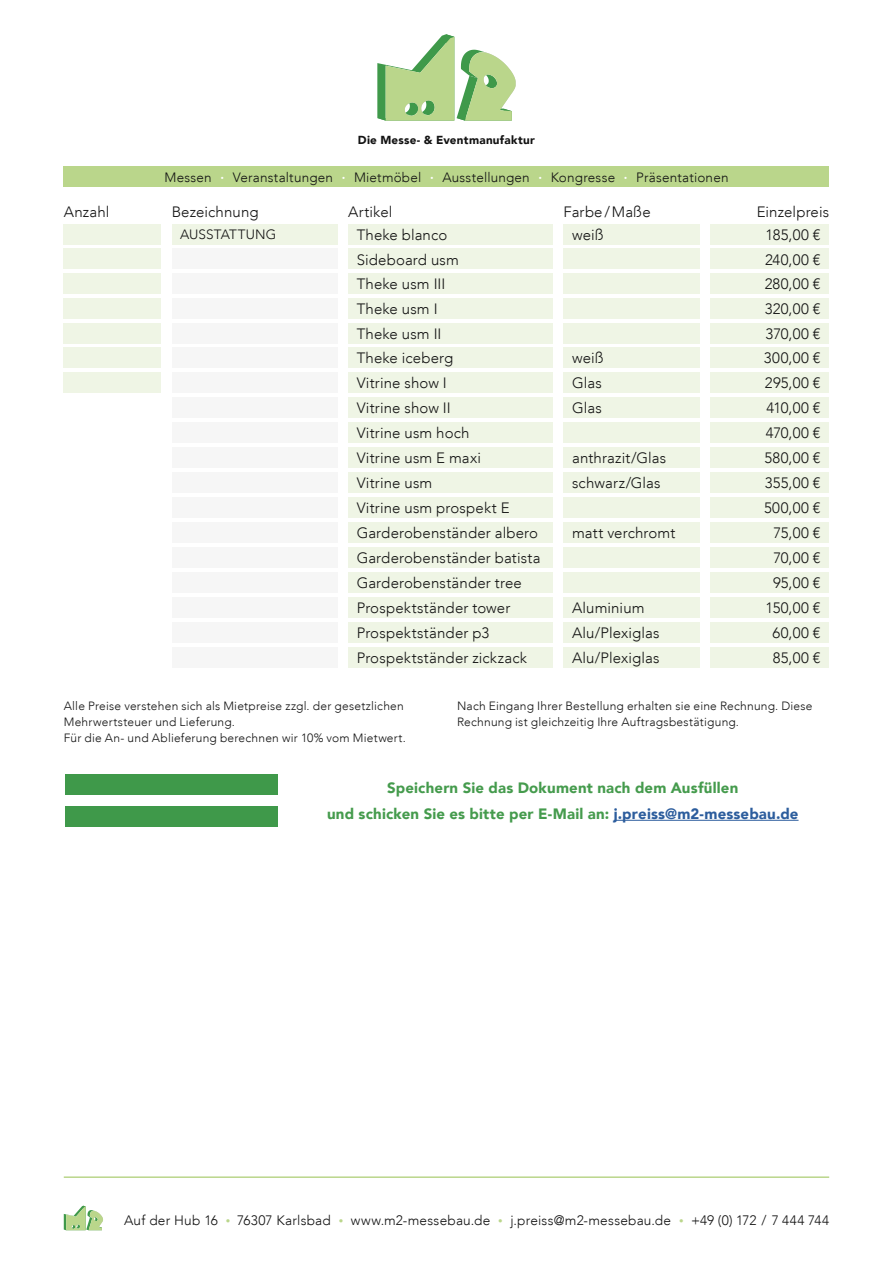
<style>
.page{position:relative;width:893px;height:1263px;background:#fff}
.page>*{position:absolute;margin:0;border:0;box-sizing:border-box;transform-origin:0 0}
.t1{font:300 15px/24.9px "Avenir LT";letter-spacing:.01em;color:#131313}
.t2{font:900 15px/25.5px "Avenir LT";letter-spacing:.01em;color:#459b4d;text-align:center}
.t3{font:300 13.65px "Avenir LT";letter-spacing:.015em;color:#131313}
.t4{font:300 13.5px "Avenir LT";letter-spacing:.015em;color:#131313}
.t5{font:300 12px/15.8px "Avenir LT";letter-spacing:.02em;color:#131313}
.t6{font:900 11.7px "Avenir LT";letter-spacing:.02em;color:#131313}
.s1{font-size:6px;color:#fff}
.s2{color:#2c5d9d}
.s3{font-size:9.15px;color:#bad68b}
</style>
<div class="page">
<div style="left:65px;top:774px;width:213px;height:21px;background:#3f994a"></div>
<div style="left:65px;top:806px;width:213px;height:20px;background:#3f994a"></div>
<hr style="left:64px;top:1176px;width:765px;height:2px;background:#bad68b">
<hr style="left:614px;top:820px;width:184px;height:1px;background:#2c5d9d">
<div style="left:64px;top:372px;width:97px;height:21px;background:#eff5e5"></div>
<div style="left:711px;top:372px;width:118px;height:21px;background:#eff5e5"></div>
<div style="left:711px;top:397px;width:118px;height:21px;background:#eff5e5"></div>
<div style="left:711px;top:422px;width:118px;height:21px;background:#eff5e5"></div>
<div style="left:711px;top:447px;width:118px;height:21px;background:#eff5e5"></div>
<div style="left:711px;top:472px;width:118px;height:21px;background:#eff5e5"></div>
<div style="left:711px;top:497px;width:118px;height:21px;background:#eff5e5"></div>
<div style="left:711px;top:522px;width:118px;height:21px;background:#eff5e5"></div>
<div style="left:711px;top:547px;width:118px;height:21px;background:#eff5e5"></div>
<div style="left:711px;top:572px;width:118px;height:21px;background:#eff5e5"></div>
<div style="left:711px;top:597px;width:118px;height:21px;background:#eff5e5"></div>
<div style="left:711px;top:622px;width:118px;height:21px;background:#eff5e5"></div>
<div style="left:711px;top:647px;width:118px;height:21px;background:#eff5e5"></div>
<div style="left:564px;top:372px;width:136px;height:21px;background:#eff5e5"></div>
<div style="left:564px;top:397px;width:136px;height:21px;background:#eff5e5"></div>
<div style="left:564px;top:422px;width:136px;height:21px;background:#eff5e5"></div>
<div style="left:564px;top:447px;width:136px;height:21px;background:#eff5e5"></div>
<div style="left:564px;top:472px;width:136px;height:21px;background:#eff5e5"></div>
<div style="left:564px;top:497px;width:136px;height:21px;background:#eff5e5"></div>
<div style="left:564px;top:522px;width:136px;height:21px;background:#eff5e5"></div>
<div style="left:564px;top:547px;width:136px;height:21px;background:#eff5e5"></div>
<div style="left:564px;top:572px;width:136px;height:21px;background:#eff5e5"></div>
<div style="left:564px;top:597px;width:136px;height:21px;background:#eff5e5"></div>
<div style="left:564px;top:622px;width:136px;height:21px;background:#eff5e5"></div>
<div style="left:564px;top:647px;width:136px;height:21px;background:#eff5e5"></div>
<div style="left:348px;top:372px;width:205px;height:21px;background:#eff5e5"></div>
<div style="left:348px;top:397px;width:205px;height:21px;background:#eff5e5"></div>
<div style="left:348px;top:422px;width:205px;height:21px;background:#eff5e5"></div>
<div style="left:348px;top:447px;width:205px;height:21px;background:#eff5e5"></div>
<div style="left:348px;top:472px;width:205px;height:21px;background:#eff5e5"></div>
<div style="left:348px;top:497px;width:205px;height:21px;background:#eff5e5"></div>
<div style="left:348px;top:522px;width:205px;height:21px;background:#eff5e5"></div>
<div style="left:348px;top:547px;width:205px;height:21px;background:#eff5e5"></div>
<div style="left:348px;top:572px;width:205px;height:21px;background:#eff5e5"></div>
<div style="left:348px;top:597px;width:205px;height:21px;background:#eff5e5"></div>
<div style="left:348px;top:622px;width:205px;height:21px;background:#eff5e5"></div>
<div style="left:348px;top:647px;width:205px;height:21px;background:#eff5e5"></div>
<div style="left:172px;top:397px;width:166px;height:21px;background:#f6f6f6"></div>
<div style="left:172px;top:422px;width:166px;height:21px;background:#f6f6f6"></div>
<div style="left:172px;top:447px;width:166px;height:21px;background:#f6f6f6"></div>
<div style="left:172px;top:472px;width:166px;height:21px;background:#f6f6f6"></div>
<div style="left:172px;top:497px;width:166px;height:21px;background:#f6f6f6"></div>
<div style="left:172px;top:522px;width:166px;height:21px;background:#f6f6f6"></div>
<div style="left:172px;top:547px;width:166px;height:21px;background:#f6f6f6"></div>
<div style="left:172px;top:572px;width:166px;height:21px;background:#f6f6f6"></div>
<div style="left:172px;top:597px;width:166px;height:21px;background:#f6f6f6"></div>
<div style="left:172px;top:622px;width:166px;height:21px;background:#f6f6f6"></div>
<div style="left:172px;top:647px;width:166px;height:21px;background:#f6f6f6"></div>
<div style="left:64px;top:224px;width:97px;height:21px;background:#eff5e5"></div>
<div style="left:64px;top:249px;width:97px;height:20px;background:#eff5e5"></div>
<div style="left:64px;top:273px;width:97px;height:21px;background:#eff5e5"></div>
<div style="left:64px;top:298px;width:97px;height:21px;background:#eff5e5"></div>
<div style="left:64px;top:323px;width:97px;height:20px;background:#eff5e5"></div>
<div style="left:64px;top:347px;width:97px;height:21px;background:#eff5e5"></div>
<div style="left:711px;top:224px;width:118px;height:21px;background:#eff5e5"></div>
<div style="left:711px;top:249px;width:118px;height:20px;background:#eff5e5"></div>
<div style="left:711px;top:273px;width:118px;height:21px;background:#eff5e5"></div>
<div style="left:711px;top:298px;width:118px;height:21px;background:#eff5e5"></div>
<div style="left:711px;top:323px;width:118px;height:20px;background:#eff5e5"></div>
<div style="left:711px;top:347px;width:118px;height:21px;background:#eff5e5"></div>
<div style="left:564px;top:224px;width:136px;height:21px;background:#eff5e5"></div>
<div style="left:564px;top:249px;width:136px;height:20px;background:#eff5e5"></div>
<div style="left:564px;top:273px;width:136px;height:21px;background:#eff5e5"></div>
<div style="left:564px;top:298px;width:136px;height:21px;background:#eff5e5"></div>
<div style="left:564px;top:323px;width:136px;height:20px;background:#eff5e5"></div>
<div style="left:564px;top:347px;width:136px;height:21px;background:#eff5e5"></div>
<div style="left:348px;top:224px;width:205px;height:21px;background:#eff5e5"></div>
<div style="left:348px;top:249px;width:205px;height:20px;background:#eff5e5"></div>
<div style="left:348px;top:273px;width:205px;height:21px;background:#eff5e5"></div>
<div style="left:348px;top:298px;width:205px;height:21px;background:#eff5e5"></div>
<div style="left:348px;top:323px;width:205px;height:20px;background:#eff5e5"></div>
<div style="left:348px;top:347px;width:205px;height:21px;background:#eff5e5"></div>
<div style="left:172px;top:273px;width:166px;height:21px;background:#f6f6f6"></div>
<div style="left:172px;top:249px;width:166px;height:20px;background:#f6f6f6"></div>
<div style="left:172px;top:298px;width:166px;height:21px;background:#f6f6f6"></div>
<div style="left:172px;top:323px;width:166px;height:20px;background:#f6f6f6"></div>
<div style="left:172px;top:347px;width:166px;height:21px;background:#f6f6f6"></div>
<div style="left:172px;top:372px;width:166px;height:21px;background:#f6f6f6"></div>
<div style="left:172px;top:224px;width:166px;height:21px;background:#eff5e5"></div>
<svg style="left:377px;top:34px;width:139px;height:87px"></svg>
<div style="left:64px;top:167px;width:765px;height:20px;background:#bad68b"></div>
<svg style="left:64px;top:1206px;width:39px;height:24px"></svg>
<p class="t6" style="left:358px;top:133px;width:179px">Die Messe- &amp; Eventmanufaktur</p>
<p class="t4" style="left:164px;top:169px;width:49px">Messen</p>
<p class="t4" style="left:221px;top:169px;width:114px"><span class="s1">•</span> Veranstaltungen</p>
<p class="t4" style="left:342px;top:169px;width:81px"><span class="s1">•</span> Mietmöbel</p>
<p class="t4" style="left:430px;top:169px;width:101px"><span class="s1">•</span> Ausstellungen</p>
<p class="t4" style="left:539px;top:169px;width:78px"><span class="s1">•</span> Kongresse</p>
<p class="t4" style="left:624px;top:169px;width:106px"><span class="s1">•</span> Präsentationen</p>
<p class="t1" style="left:64px;top:200px;width:47px">Anzahl</p>
<p class="t1" style="left:172px;top:200px;width:88px">Bezeichnung</p>
<p class="t1" style="left:348px;top:200px;width:46px">Artikel</p>
<p class="t1" style="left:563px;top:200px;width:89px">Farbe/Maße</p>
<p class="t1" style="left:757px;top:201px;width:74px;line-height:22.5px;text-align:center">Einzelpreis<br>185,00 €</p>
<p class="t1" style="left:764px;top:247px;width:58px;text-align:justify">240,00 € 280,00 € 320,00 € 370,00 € 300,00 €</p>
<p class="t1" style="left:572px;top:222px;width:33px">weiß</p>
<p class="t1" style="left:357px;top:222px;width:104px">Theke blanco<br>Sideboard usm<br>Theke usm III<br>Theke usm I<br>Theke usm II<br>Theke iceberg</p>
<p class="t4" style="left:180px;top:227px;width:98px">AUSSTATTUNG</p>
<p class="t1" style="left:572px;top:346px;width:33px">weiß</p>
<p class="t1" style="left:357px;top:371px;width:185px">Vitrine show I<br>Vitrine show II<br>Vitrine usm hoch<br>Vitrine usm E maxi<br>Vitrine usm<br>Vitrine usm prospekt E<br>Garderobenständer albero<br>Garderobenständer batista<br>Garderobenständer tree<br>Prospektständer tower<br>Prospektständer p3<br>Prospektständer zickzack</p>
<p class="t1" style="left:572px;top:371px;width:31px">Glas<br>Glas</p>
<p class="t1" style="left:572px;top:445px;width:96px">anthrazit/Glas schwarz/Glas</p>
<p class="t1" style="left:572px;top:520px;width:105px">matt verchromt</p>
<p class="t1" style="left:572px;top:595px;width:89px">Aluminium<br>Alu/Plexiglas<br>Alu/Plexiglas</p>
<p class="t1" style="left:764px;top:371px;width:58px;text-align:right">295,00 €<br>410,00 €<br>470,00 €<br>580,00 €<br>355,00 €<br>500,00 €<br>75,00 €<br>70,00 €<br>95,00 €<br>150,00 €<br>60,00 €<br>85,00 €</p>
<p class="t5" style="left:64px;top:698px;width:344px">Alle Preise verstehen sich als Mietpreise zzgl. der gesetzlichen<br>Mehrwertsteuer und Lieferung.<br>Für die An- und Ablieferung berechnen wir 10% vom Mietwert.</p>
<p class="t5" style="left:457px;top:698px;width:357px">Nach Eingang Ihrer Bestellung erhalten sie eine Rechnung. Diese<br>Rechnung ist gleichzeitig Ihre Auftragsbestätigung.</p>
<p class="t2" style="left:327px;top:775px;width:473px">Speichern Sie das Dokument nach dem Ausfüllen<br>und schicken Sie es bitte per E-Mail an: <span class="s2">j.preiss@m2-messebau.de</span></p>
<p class="t3" style="left:124px;top:1212px;width:706px">Auf der Hub 16 <span class="s3">•</span> 76307 Karlsbad <span class="s3">•</span> www.m2-messebau.de <span class="s3">•</span> j.preiss@m2-messebau.de <span class="s3">•</span> +49 (0) 172 / 7 444 744</p>
</div>
